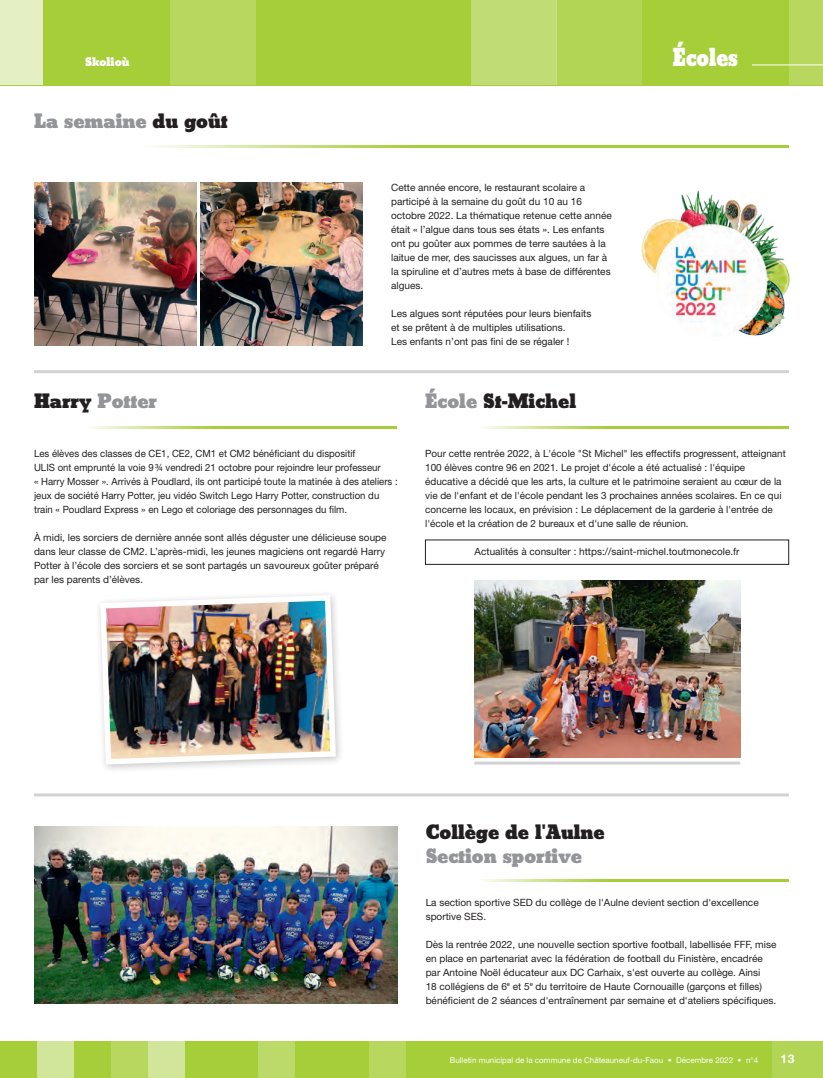
<style>
.page{position:relative;width:823px;height:1078px;background:#fff}
.page>*{position:absolute;margin:0;border:0;box-sizing:border-box;transform-origin:0 0}
.t1{font:700 25px "Beton CG Extra";color:#fff;scale:.85 1}
.t2{font:700 20px "Beton CG Extra";color:#939598}
.t3{font:700 20px "Beton CG Extra";color:#231f20}
.t4{font:700 12px "Beton CG Extra";color:#fff}
.t5{font:700 12px "Helvetica Neue LT Std";color:#fff}
.t6{font:10px/14px "Helvetica Neue LT Std";color:#231f20}
.t7{font:10px/14px "Helvetica Neue LT Std";color:#231f20;scale:.96 1}
.t8{font:8px "Helvetica Neue LT Std";color:#fff}
.s1{color:#231f20}
.s2{color:#939598}
</style>
<div class="page">
<div style="left:0;top:1040px;width:822px;height:37px;background:#a6ce39"></div>
<div style="left:37px;top:1040px;width:37px;height:37px;background:#d2e69b"></div>
<div style="left:111px;top:1040px;width:36px;height:37px;background:#b7d75f"></div>
<div style="left:147px;top:1040px;width:37px;height:37px;background:#d2e69b"></div>
<div style="left:258px;top:1040px;width:37px;height:37px;background:#bbda69"></div>
<div style="left:369px;top:1040px;width:36px;height:37px;background:#b7d75f"></div>
<div style="left:771px;top:1040px;width:51px;height:37px;background:#b3d556"></div>
<div style="left:0;top:0;width:822px;height:85px;background:#a6ce39"></div>
<div style="left:788px;top:0;width:34px;height:85px;background:#b7d75f"></div>
<div style="left:556px;top:0;width:85px;height:85px;background:#b3d556"></div>
<div style="left:471px;top:0;width:85px;height:85px;background:#c0dc74"></div>
<div style="left:0;top:0;width:43px;height:85px;background:#e4f0c3"></div>
<div style="left:170px;top:0;width:85px;height:85px;background:#b7d75f"></div>
<hr style="left:751px;top:64px;width:71px;height:1px;background:#fff">
<img style="left:474px;top:581px;width:265px;height:176px">
<img style="left:99px;top:594px;width:239px;height:173px">
<hr style="left:34px;top:145px;width:754px;height:3px;background:#a6ce39">
<hr style="left:425px;top:878px;width:363px;height:3px;background:#a6ce39">
<hr style="left:34px;top:426px;width:363px;height:3px;background:#a6ce39">
<hr style="left:425px;top:426px;width:363px;height:3px;background:#a6ce39">
<img style="left:34px;top:826px;width:363px;height:177px">
<hr style="left:34px;top:793px;width:754px;height:3px;background:#d1d2d4">
<hr style="left:474px;top:761px;width:265px;height:3px;background:#d1d2d4">
<hr style="left:34px;top:370px;width:754px;height:3px;background:#d1d2d4">
<img style="left:200px;top:183px;width:162px;height:162px">
<img style="left:34px;top:183px;width:162px;height:162px">
<img style="left:641px;top:190px;width:149px;height:146px">
<p class="t4" style="left:85px;top:54px;width:46px">Skolioù</p>
<h2 class="t2" style="left:34px;top:108px;width:195px">La semaine <span class="s1">du goût</span></h2>
<p class="t6" style="left:391px;top:180px;width:222px">Cette année encore, le restaurant scolaire a participé à la semaine du goût du 10 au 16 octobre 2022. La thématique retenue cette année était « l’algue dans tous ses états ». Les enfants ont pu goûter aux pommes de terre sautées à la laitue de mer, des saucisses aux algues, un far à la spiruline et d’autres mets à base de différentes algues.</p>
<p class="t6" style="left:391px;top:306px;width:202px">Les algues sont réputées pour leurs bienfaits et se prêtent à de multiples utilisations.<br>Les enfants n’ont pas fini de se régaler !</p>
<h1 class="t1" style="left:672px;top:41px;width:78px">Écoles</h1>
<h2 class="t2" style="left:34px;top:387px;width:124px"><span class="s1">Harry</span> Potter</h2>
<h2 class="t3" style="left:425px;top:387px;width:152px"><span class="s2">École</span> St-Michel</h2>
<p class="t6" style="left:425px;top:446px;width:362px">Pour cette rentrée 2022, à L'école "St Michel" les effectifs progressent, atteignant 100 élèves contre 96 en 2021. Le projet d'école a été actualisé : l'équipe éducative a décidé que les arts, la culture et le patrimoine seraient au cœur de la vie de l'enfant et de l'école pendant les 3 prochaines années scolaires. En ce qui concerne les locaux, en prévision : Le déplacement de la garderie à l'entrée de l'école et la création de 2 bureaux et d'une salle de réunion.</p>
<p class="t6" style="left:474px;top:544px;width:266px">Actualités à consulter : https://saint-michel.toutmonecole.fr</p>
<p class="t7" style="left:34px;top:446px;width:380px">Les élèves des classes de CE1, CE2, CM1 et CM2 bénéficiant du dispositif<br>ULIS ont emprunté la voie 9¾ vendredi 21 octobre pour rejoindre leur professeur<br>« Harry Mosser ». Arrivés à Poudlard, ils ont participé toute la matinée à des ateliers : jeux de société Harry Potter, jeu vidéo Switch Lego Harry Potter, construction du train « Poudlard Express » en Lego et coloriage des personnages du film.</p>
<p class="t6" style="left:34px;top:530px;width:354px">À midi, les sorciers de dernière année sont allés déguster une délicieuse soupe dans leur classe de CM2. L’après-midi, les jeunes magiciens ont regardé Harry Potter à l’école des sorciers et se sont partagés un savoureux goûter préparé par les parents d’élèves.</p>
<h2 class="t3" style="left:425px;top:819px;width:180px">Collège de l'Aulne</h2>
<h2 class="t2" style="left:425px;top:843px;width:158px">Section sportive</h2>
<p class="t6" style="left:425px;top:894px;width:334px">La section sportive SED du collège de l'Aulne devient section d'excellence sportive SES.</p>
<p class="t6" style="left:425px;top:936px;width:352px">Dès la rentrée 2022, une nouvelle section sportive football, labellisée FFF, mise en place en partenariat avec la fédération de football du Finistère, encadrée par Antoine Noël éducateur aux DC Carhaix, s'est ouverte au collège. Ainsi<br>18 collégiens de 6<sup>e</sup> et 5<sup>e</sup> du territoire de Haute Cornouaille (garçons et filles) bénéficient de 2 séances d'entraînement par semaine et d'ateliers spécifiques.</p>
<p class="t8" style="left:449px;top:1055px;width:309px">Bulletin municipal de la commune de Châteauneuf-du-Faou • Décembre 2022 • n°4</p>
<p class="t5" style="left:780px;top:1050px;width:15px">13</p>
</div>
